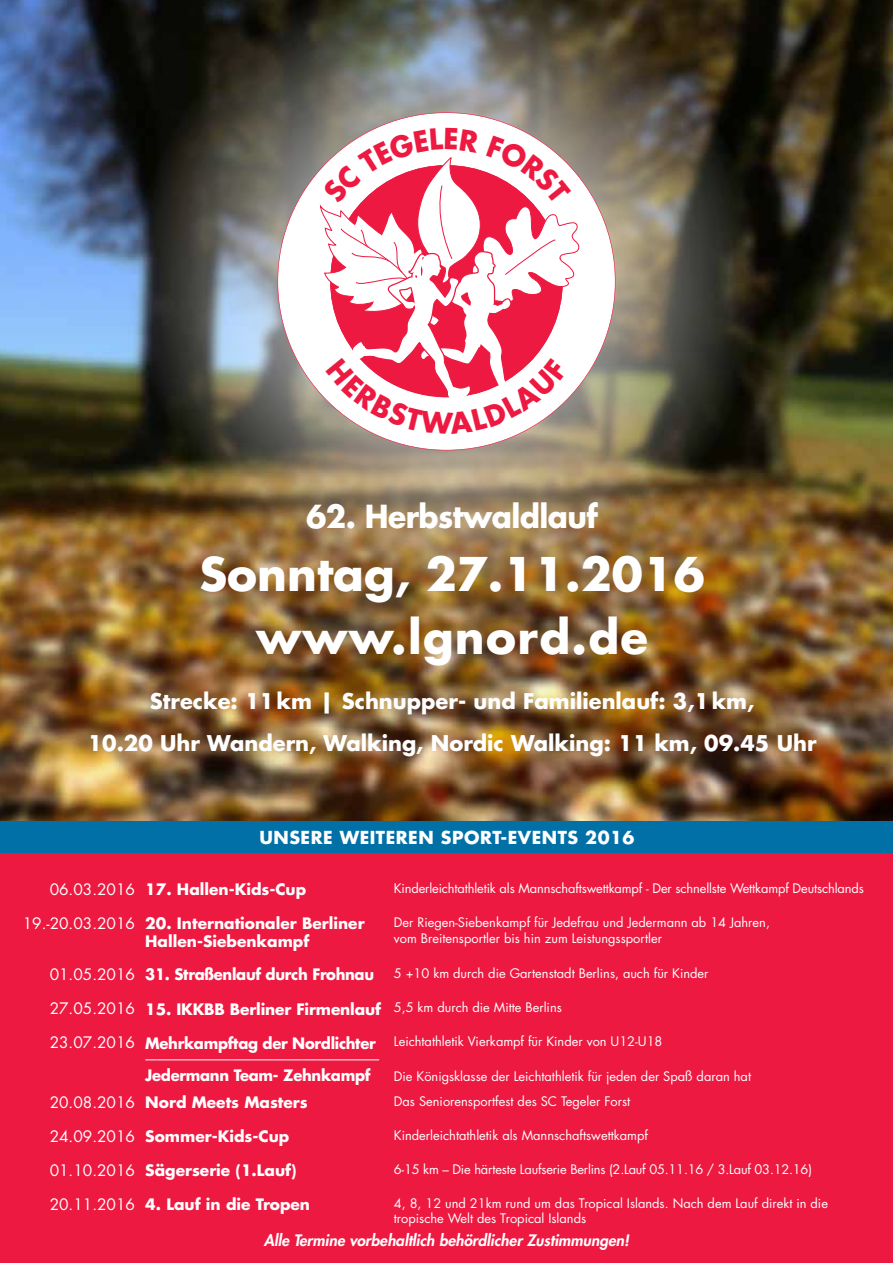
<style>
.page{position:relative;width:893px;height:1263px;background:#fff}
.page>*{position:absolute;margin:0;border:0;box-sizing:border-box;transform-origin:0 0}
.t1{font:700 45.15px/62.8px "Futura CE";color:#fff;text-align:center}
.t2{font:700 30.9px "Futura CE";letter-spacing:-.02em;color:#fff;scale:.96 1}
.t3{font:700 21.15px/42.2px "Futura CE";color:#fff;text-align:center}
.t4{font:700 17.4px "Futura CE";letter-spacing:.03em;color:#fff}
.t5{font:700 15.45px/18.5px "Futura CE";color:#fff}
.t6{font:700 15.45px/32px "Futura CE";letter-spacing:-.02em;color:#fff;scale:.96 1}
.t7{font:italic 800 15.45px "Futura CE";color:#fff}
.t8{font:12.9px/15.5px "Futura CE";color:#fff}
.s1{font-weight:800}
.s2{font-weight:400}
</style>
<div class="page">
<img style="left:0;top:0;width:893px;height:821px">
<img style="left:133px;top:0;width:627px;height:595px">
<svg style="left:277px;top:112px;width:338px;height:338px"></svg>
<div style="left:0;top:848px;width:893px;height:415px;background:#ed1941"></div>
<div style="left:0;top:821px;width:893px;height:32px;background:#0070a7"></div>
<hr style="left:145px;top:1059px;width:234px;height:1px;background:#fff">
<svg style="left:305px;top:128px;width:283px;height:311px"></svg>
<h2 class="t2" style="left:306px;top:493px;width:306px">62. Herbstwaldlauf</h2>
<h1 class="t1" style="left:199px;top:540px;width:507px">Sonntag, 27.11.2016 www.lgnord.de</h1>
<h3 class="t3" style="left:88px;top:679px;width:730px">Strecke: 11km <span class="s1">|</span> Schnupper- und Familienlauf: 3,1km,<br>10.20 Uhr Wandern, Walking, Nordic Walking: 11 km, 09.45 Uhr</h3>
<h3 class="t4" style="left:259px;top:824px;width:377px">Unsere weiteren sport-events 2016</h3>
<p class="t5" style="left:50px;top:879px;width:258px"><span class="s2">06.03.2016</span> 17. Hallen-Kids-Cup</p>
<p class="t8" style="left:394px;top:881px;width:471px">Kinderleichtathletik als Mannschaftswettkampf - Der schnellste Wettkampf Deutschlands</p>
<p class="t5" style="left:145px;top:913px;width:221px;text-indent:-123px"><span class="s2">19.-20.03.2016</span> 20. Internationaler Berliner<br>Hallen-Siebenkampf</p>
<p class="t8" style="left:394px;top:915px;width:378px">Der Riegen-Siebenkampf für Jedefrau und Jedermann ab 14 Jahren, vom Breitensportler bis hin zum Leistungssportler</p>
<p class="t6" style="left:50px;top:957px;width:339px"><span class="s2">01.05.2016</span> 31. Straßenlauf durch Frohnau</p>
<p class="t8" style="left:394px;top:966px;width:316px">5 +10 km durch die Gartenstadt Berlins, auch für Kinder</p>
<p class="t5" style="left:50px;top:999px;width:514px"><span class="s2">27.05.2016</span> 15. IKKBB Berliner Firmenlauf <sup>5,5</sup> <sup>km</sup> <sup>durch</sup> <sup>die</sup> <sup>Mitte</sup> <sup>Berlins</sup></p>
<p class="t6" style="left:145px;top:1027px;width:242px;text-indent:-96px"><span class="s2">23.07.2016</span> Mehrkampftag der Nordlichter<br>Jedermann Team- Zehnkampf</p>
<p class="t8" style="left:394px;top:1034px;width:270px">Leichtathletik Vierkampf für Kinder von U12-U18</p>
<p class="t8" style="left:394px;top:1069px;width:359px">Die Königsklasse der Leichtathletik für jeden der Spaß daran hat</p>
<p class="t5" style="left:50px;top:1092px;width:260px"><span class="s2">20.08.2016</span> Nord Meets Masters</p>
<p class="t8" style="left:394px;top:1093px;width:238px">Das Seniorensportfest des SC Tegeler Forst</p>
<p class="t5" style="left:50px;top:1126px;width:241px"><span class="s2">24.09.2016</span> Sommer-Kids-Cup</p>
<p class="t8" style="left:394px;top:1127px;width:256px">Kinderleichtathletik als Mannschaftswettkampf</p>
<p class="t5" style="left:50px;top:1160px;width:248px"><span class="s2">01.10.2016</span> Sägerserie (1.Lauf)</p>
<p class="t8" style="left:394px;top:1161px;width:420px">6-15 km – Die härteste Laufserie Berlins (2.Lauf 05.11.16 / 3.Lauf 03.12.16)</p>
<p class="t5" style="left:50px;top:1194px;width:262px"><span class="s2">20.11.2016</span> 4. Lauf in die Tropen</p>
<p class="t8" style="left:394px;top:1195px;width:436px">4, 8, 12 und 21km rund um das Tropical Islands. Nach dem Lauf direkt in die tropische Welt des Tropical Islands</p>
<p class="t7" style="left:264px;top:1229px;width:367px">Alle Termine vorbehaltlich behördlicher Zustimmungen!</p>
</div>
